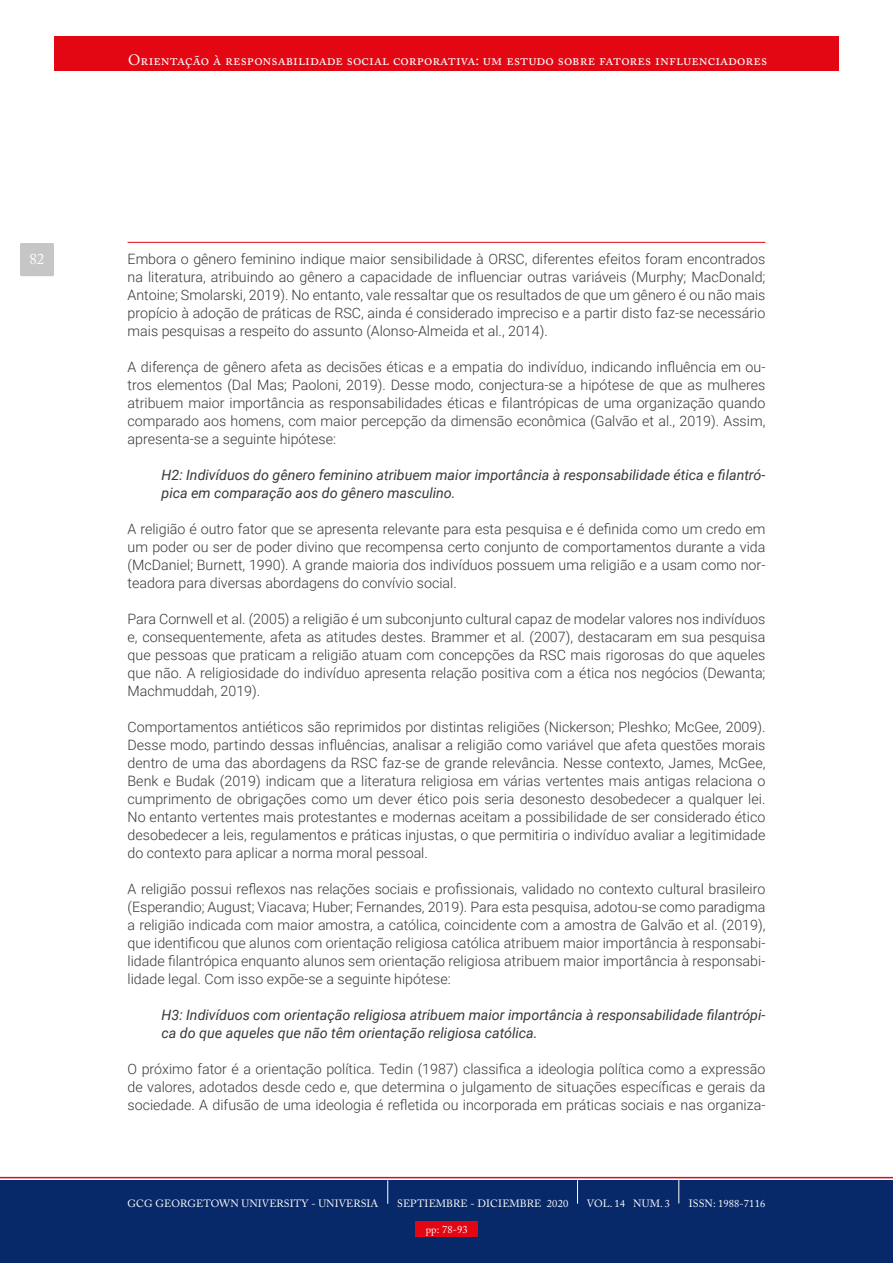
<style>
.page{position:relative;width:893px;height:1263px;background:#fff}
.page>*{position:absolute;margin:0;border:0;box-sizing:border-box;transform-origin:0 0}
.t1{font:15px "Adobe Caslon Pro";letter-spacing:.005em;color:#fff}
.t2{font:300 14.25px/18px "Roboto";color:#3a3835;text-align:justify}
.t3{font:italic 14.25px/18px "Roboto";color:#3a3835}
.t4{font:10.5px "Adobe Caslon Pro";letter-spacing:.01em;color:#fff}
</style>
<div class="page">
<div style="left:54px;top:37px;width:785px;height:34px;background:#e30613"></div>
<div style="left:0;top:1180px;width:893px;height:83px;background:#082969"></div>
<svg style="left:0;top:1177px;width:893px;height:27px"></svg>
<div style="left:415px;top:1221px;width:63px;height:16px;background:#e30613"></div>
<div style="left:20px;top:243px;width:34px;height:33px;background:#c6c6c6;border-radius:2px"></div>
<hr style="left:128px;top:242px;width:637px;height:1px;background:#e30613">
<p class="t1" style="left:128px;top:51px;width:640px">Orientação à responsabilidade social corporativa: um estudo sobre fatores influenciadores</p>
<p class="t1" style="left:29px;top:250px;width:16px">82</p>
<p class="t2" style="left:128px;top:250px;width:639px">Embora o gênero feminino indique maior sensibilidade à ORSC, diferentes efeitos foram encontrados na literatura, atribuindo ao gênero a capacidade de influenciar outras variáveis (Murphy; MacDonald; Antoine; Smolarski, 2019). No entanto, vale ressaltar que os resultados de que um gênero é ou não mais propício à adoção de práticas de RSC, ainda é considerado impreciso e a partir disto faz-se necessário mais pesquisas a respeito do assunto (Alonso-Almeida et al., 2014).</p>
<p class="t2" style="left:128px;top:358px;width:639px">A diferença de gênero afeta as decisões éticas e a empatia do indivíduo, indicando influência em ou&shy;tros elementos (Dal Mas; Paoloni, 2019). Desse modo, conjectura-se a hipótese de que as mulheres atribuem maior importância as responsabilidades éticas e filantrópicas de uma organização quando comparado aos homens, com maior percepção da dimensão econômica (Galvão et al., 2019). Assim, apresenta-se a seguinte hipótese:</p>
<p class="t3" style="left:162px;top:466px;width:605px">H2: Indivíduos do gênero feminino atribuem maior importância à responsabilidade ética e filantró&shy;pica em comparação aos do gênero masculino.</p>
<p class="t2" style="left:128px;top:520px;width:639px">A religião é outro fator que se apresenta relevante para esta pesquisa e é definida como um credo em um poder ou ser de poder divino que recompensa certo conjunto de comportamentos durante a vida (McDaniel; Burnett, 1990). A grande maioria dos indivíduos possuem uma religião e a usam como nor&shy;teadora para diversas abordagens do convívio social.</p>
<p class="t2" style="left:128px;top:610px;width:639px">Para Cornwell et al. (2005) a religião é um subconjunto cultural capaz de modelar valores nos indivíduos e, consequentemente, afeta as atitudes destes. Brammer et al. (2007), destacaram em sua pesquisa que pessoas que praticam a religião atuam com concepções da RSC mais rigorosas do que aqueles que não. A religiosidade do indivíduo apresenta relação positiva com a ética nos negócios (Dewanta; Machmuddah, 2019).</p>
<p class="t2" style="left:128px;top:718px;width:639px">Comportamentos antiéticos são reprimidos por distintas religiões (Nickerson; Pleshko; McGee, 2009).<br>Desse modo, partindo dessas influências, analisar a religião como variável que afeta questões morais dentro de uma das abordagens da RSC faz-se de grande relevância. Nesse contexto, James, McGee, Benk e Budak (2019) indicam que a literatura religiosa em várias vertentes mais antigas relaciona o cumprimento de obrigações como um dever ético pois seria desonesto desobedecer a qualquer lei.<br>No entanto vertentes mais protestantes e modernas aceitam a possibilidade de ser considerado ético desobedecer a leis, regulamentos e práticas injustas, o que permitiria o indivíduo avaliar a legitimidade do contexto para aplicar a norma moral pessoal.</p>
<p class="t2" style="left:128px;top:880px;width:639px">A religião possui reflexos nas relações sociais e profissionais, validado no contexto cultural brasileiro (Esperandio; August; Viacava; Huber; Fernandes, 2019). Para esta pesquisa, adotou-se como paradigma a religião indicada com maior amostra, a católica, coincidente com a amostra de Galvão et al. (2019), que identificou que alunos com orientação religiosa católica atribuem maior importância à responsabi&shy;lidade filantrópica enquanto alunos sem orientação religiosa atribuem maior importância à responsabi&shy;lidade legal. Com isso expõe-se a seguinte hipótese:</p>
<p class="t3" style="left:162px;top:1006px;width:605px">H3: Indivíduos com orientação religiosa atribuem maior importância à responsabilidade filantrópi&shy;ca do que aqueles que não têm orientação religiosa católica.</p>
<p class="t2" style="left:128px;top:1060px;width:639px">O próximo fator é a orientação política. Tedin (1987) classifica a ideologia política como a expressão de valores, adotados desde cedo e, que determina o julgamento de situações específicas e gerais da sociedade. A difusão de uma ideologia é refletida ou incorporada em práticas sociais e nas organiza-</p>
<p class="t4" style="left:128px;top:1197px;width:252px">GCG GEORGETOWN UNIVERSITY - UNIVERSIA</p>
<p class="t4" style="left:397px;top:1197px;width:173px">SEPTIEMBRE - DICIEMBRE 2020</p>
<p class="t4" style="left:587px;top:1197px;width:85px">VOL. 14 NUM. 3</p>
<p class="t4" style="left:689px;top:1197px;width:78px">ISSN: 1988-7116</p>
<p class="t4" style="left:426px;top:1223px;width:43px">pp: 78-93</p>
</div>
